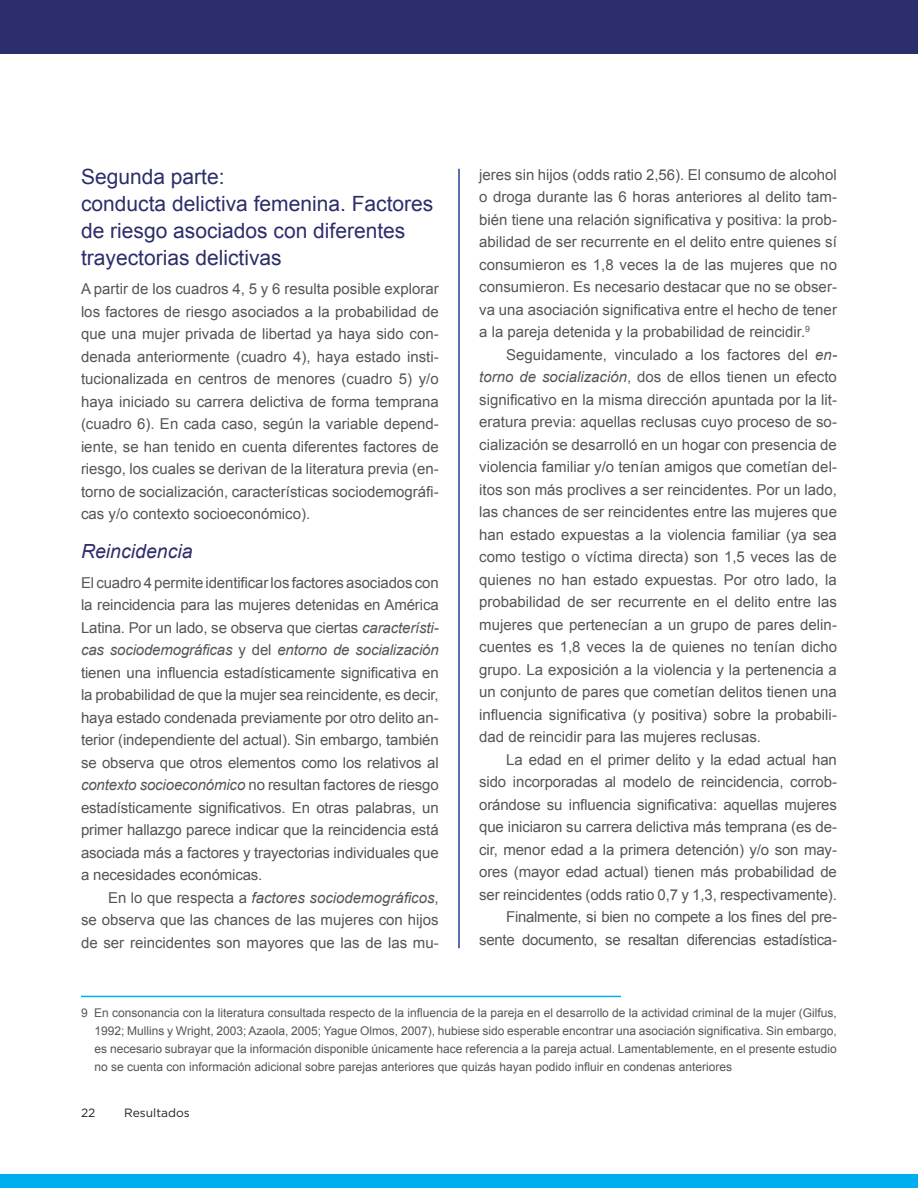
<style>
.page{position:relative;width:918px;height:1188px;background:#fff}
.page>*{position:absolute;margin:0;border:0;box-sizing:border-box;transform-origin:0 0}
.Paragraph_HEAD{font:21px/27px "Arial";color:#2c2e6b}
.Paragraph-SUB_HEAD{font:italic 19.5px "Arial";color:#2c2e6b}
.Body{font:15px/22.5px "Arial";color:#54555a;text-align:justify}
._1st_Paragraph{font:15px/22.5px "Arial";letter-spacing:-.005em;color:#54555a;text-align:justify}
.Body-2{font:15px/22.5px "Arial";letter-spacing:-.02em;color:#54555a;text-align:right}
.Footnote-RULE{font:12px/18px "Arial";color:#54555a;text-align:justify}
.t1{font:12px "Gotham";color:#231f20}
.s1{font-style:italic}
</style>
<div class="page">
<div style="left:0;top:1174px;width:918px;height:14px;background:#00aeef"></div>
<div style="left:0;top:0;width:918px;height:54px;background:#2c2e6b"></div>
<hr style="left:81px;top:996px;width:540px;height:1px;background:#00aeef">
<hr style="left:458px;top:169px;width:2px;height:779px;background:#253f8e">
<p class="Paragraph_HEAD" style="left:81px;top:163px;width:354px">Segunda parte:<br>conducta delictiva femenina. Factores de riesgo asociados con diferentes trayectorias delictivas</p>
<p class="_1st_Paragraph" style="left:81px;top:278px;width:359px">A partir de los cuadros 4, 5 y 6 resulta posible explorar los factores de riesgo asociados a la probabilidad de que una mujer privada de libertad ya haya sido con&shy;denada anteriormente (cuadro 4), haya estado insti&shy;tucionalizada en centros de menores (cuadro 5) y/o haya iniciado su carrera delictiva de forma temprana (cuadro 6). En cada caso, según la variable depend&shy;iente, se han tenido en cuenta diferentes factores de riesgo, los cuales se derivan de la literatura previa (en&shy;torno de socialización, características sociodemográfi&shy;cas y/o contexto socioeconómico).</p>
<p class="Paragraph-SUB_HEAD" style="left:81px;top:539px;width:113px">Reincidencia</p>
<p class="_1st_Paragraph" style="left:81px;top:571px;width:359px">El cuadro 4 permite identificar los factores asociados con la reincidencia para las mujeres detenidas en América Latina. Por un lado, se observa que ciertas <span class="s1">característi&shy;cas sociodemográficas</span> y del <span class="s1">entorno de socialización </span>tienen una influencia estadísticamente significativa en la probabilidad de que la mujer sea reincidente, es decir, haya estado condenada previamente por otro delito an&shy;terior (independiente del actual). Sin embargo, también se observa que otros elementos como los relativos al <span class="s1">contexto socioeconómico</span> no resultan factores de riesgo estadísticamente significativos. En otras palabras, un primer hallazgo parece indicar que la reincidencia está asociada más a factores y trayectorias individuales que a necesidades económicas.</p>
<p class="Body" style="left:81px;top:886px;width:359px;text-indent:27px">En lo que respecta a <span class="s1">factores sociodemográficos</span>, se observa que las chances de las mujeres con hijos de ser reincidentes son mayores que las de las mu-</p>
<p class="Body" style="left:479px;top:163px;width:359px">jeres sin hijos (odds ratio 2,56). El consumo de alcohol o droga durante las 6 horas anteriores al delito tam&shy;bién tiene una relación significativa y positiva: la prob&shy;abilidad de ser recurrente en el delito entre quienes sí consumieron es 1,8 veces la de las mujeres que no consumieron. Es necesario destacar que no se obser&shy;va una asociación significativa entre el hecho de tener a la pareja detenida y la probabilidad de reincidir.<sup>9</sup></p>
<p class="Body" style="left:479px;top:343px;width:359px;text-indent:27px">Seguidamente, vinculado a los factores del <span class="s1">en&shy;torno de socialización</span>, dos de ellos tienen un efecto significativo en la misma dirección apuntada por la lit&shy;eratura previa: aquellas reclusas cuyo proceso de so&shy;cialización se desarrolló en un hogar con presencia de violencia familiar y/o tenían amigos que cometían del&shy;itos son más proclives a ser reincidentes. Por un lado, las chances de ser reincidentes entre las mujeres que han estado expuestas a la violencia familiar (ya sea como testigo o víctima directa) son 1,5 veces las de quienes no han estado expuestas. Por otro lado, la probabilidad de ser recurrente en el delito entre las mujeres que pertenecían a un grupo de pares delin&shy;cuentes es 1,8 veces la de quienes no tenían dicho grupo. La exposición a la violencia y la pertenencia a un conjunto de pares que cometían delitos tienen una influencia significativa (y positiva) sobre la probabili&shy;dad de reincidir para las mujeres reclusas.</p>
<p class="Body" style="left:479px;top:748px;width:359px;text-indent:27px">La edad en el primer delito y la edad actual han sido incorporadas al modelo de reincidencia, corrob&shy;orándose su influencia significativa: aquellas mujeres que iniciaron su carrera delictiva más temprana (es de&shy;cir, menor edad a la primera detención) y/o son may&shy;ores (mayor edad actual) tienen más probabilidad de ser reincidentes (odds ratio 0,7 y 1,3, respectivamente).</p>
<p class="Body-2" style="left:479px;top:906px;width:359px">Finalmente, si bien no compete a los fines del pre&shy;sente documento, se resaltan diferencias estadística-</p>
<p class="Footnote-RULE" style="left:94px;top:1004px;width:744px;text-indent:-14px">9 En consonancia con la literatura consultada respecto de la influencia de la pareja en el desarrollo de la actividad criminal de la mujer (Gilfus, 1992; Mullins y Wright, 2003; Azaola, 2005; Yague Olmos, 2007), hubiese sido esperable encontrar una asociación significativa. Sin embargo, es necesario subrayar que la información disponible únicamente hace referencia a la pareja actual. Lamentablemente, en el presente estudio no se cuenta con información adicional sobre parejas anteriores que quizás hayan podido influir en condenas anteriores</p>
<p class="t1" style="left:81px;top:1105px;width:16px">22</p>
<p class="t1" style="left:124px;top:1105px;width:67px">Resultados</p>
</div>
